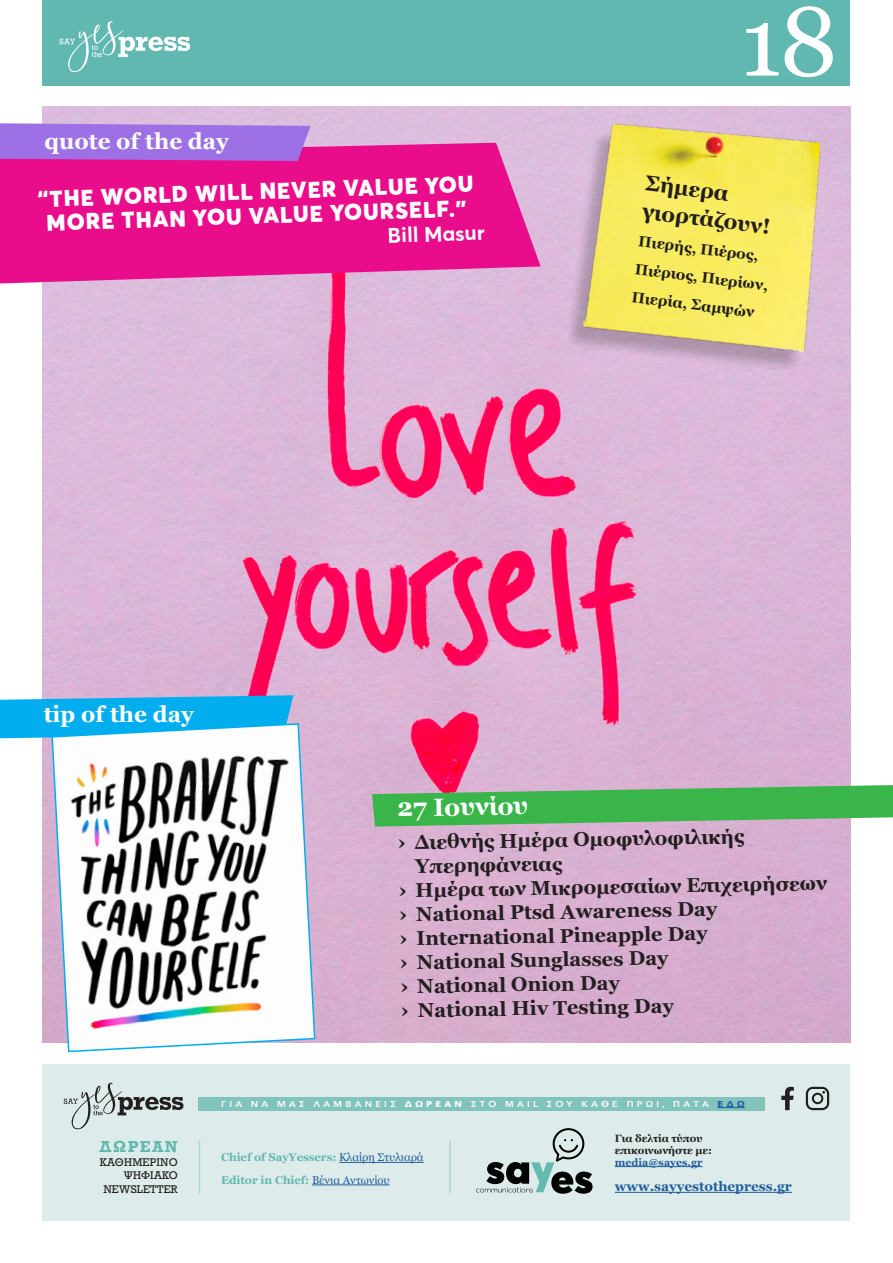
<style>
.page{position:relative;width:893px;height:1263px;background:#fff}
.page>*{position:absolute;margin:0;border:0;box-sizing:border-box;transform-origin:0 0}
.t1{font:97.5px "Georgia";color:#fff}
.t2{font:700 25.05px "Georgia";color:#fff}
.t3{font:900 22.5px/24px "Averta";color:#fff;text-align:center}
.t4{font:700 22.5px "Georgia";color:#fff}
.t5{font:700 21.6px/28px "Georgia";color:#231f20}
.t6{font:700 21px "Averta";color:#fff}
.t7{font:700 19.95px "Georgia";color:#231f20}
.t8{font:700 15px/28px "Georgia";color:#231f20}
.t9{font:700 15px "Rockwell";letter-spacing:.095em;color:#61b8b0}
.t10{font:700 13.5px "Georgia";color:#215e9e}
.t11{font:700 11.25px/22.5px "Georgia";letter-spacing:-.005em;color:#61b8b0}
.t12{font:700 10.5px/12px "Georgia";color:#231f20}
.t13{font:10.5px/13.5px "Rockwell";color:#231f20;text-align:right}
.t14{font:700 10.5px "Georgia";color:#215e9e}
.t15{font:600 8.55px "Avenir Next";letter-spacing:.34em;color:#fff;scale:1.11 1}
.s1{font-weight:700}
.s2{font-weight:700;color:#215e9e}
.s3{font-weight:400;color:#215e9e}
</style>
<div class="page">
<div style="left:43px;top:0;width:807px;height:85px;background:#61b8b0"></div>
<svg style="left:60px;top:21px;width:130px;height:51px"></svg>
<img style="left:43px;top:106px;width:807px;height:937px">
<svg style="left:0;top:143px;width:541px;height:140px;background:#e71e93"></svg>
<svg style="left:0;top:123px;width:310px;height:38px;background:#a36fe2"></svg>
<svg style="left:0;top:695px;width:293px;height:43px;background:#15afed"></svg>
<div style="left:43px;top:1064px;width:807px;height:156px;background:#ddecea"></div>
<svg style="left:64px;top:1083px;width:120px;height:46px"></svg>
<svg style="left:781px;top:1087px;width:13px;height:23px"></svg>
<svg style="left:806px;top:1087px;width:23px;height:23px"></svg>
<hr style="left:339px;top:1162px;width:85px;height:1px;background:#215e9e">
<hr style="left:312px;top:1184px;width:78px;height:1px;background:#215e9e">
<svg style="left:476px;top:1128px;width:116px;height:66px"></svg>
<hr style="left:615px;top:1166px;width:87px;height:1px;background:#215e9e">
<hr style="left:615px;top:1192px;width:177px;height:1px;background:#215e9e">
<hr style="left:199px;top:1141px;width:1px;height:52px;background:#b0d6d2">
<hr style="left:449px;top:1141px;width:2px;height:52px;background:#b0d6d2">
<div style="left:198px;top:1097px;width:567px;height:13px;background:#82c3bd"></div>
<svg style="left:717px;top:1107px;width:28px;height:1px"></svg>
<img style="left:566px;top:106px;width:272px;height:265px">
<svg style="left:372px;top:785px;width:521px;height:42px;background:#5eb469"></svg>
<svg style="left:51px;top:722px;width:265px;height:331px"></svg>
<p class="t4" style="left:45px;top:124px;width:186px">quote of the day</p>
<p class="t3" style="left:37px;top:187px;width:438px;rotate:-2deg">“THE WORLD WILL NEVER VALUE YOU<br>MORE THAN YOU VALUE YOURSELF.”</p>
<p class="t6" style="left:387px;top:222px;width:99px;rotate:-2deg">Bill Masur</p>
<h1 class="t1" style="left:740px;top:-29px;width:99px">18</h1>
<p class="t5" style="left:647px;top:168px;width:131px;rotate:7deg">Σήμερα γιορτάζουν!</p>
<p class="t8" style="left:640px;top:226px;width:136px;rotate:7deg">Πιερής, Πιέρος,<br>Πιέριος, Πιερίων,<br>Πιερία, Σαμψών</p>
<p class="t4" style="left:44px;top:697px;width:152px">tip of the day</p>
<p class="t2" style="left:397px;top:789px;width:132px;rotate:-1deg">27 Ιουνίου</p>
<p class="t7" style="left:398px;top:827px;width:348px;rotate:-1deg">› Διεθνής Ημέρα Ομοφυλοφιλικής</p>
<p class="t7" style="left:415px;top:851px;width:149px;rotate:-1deg">Υπερηφάνειας</p>
<p class="t7" style="left:399px;top:875px;width:430px;rotate:-1deg">› Ημέρα των Μικρομεσαίων Επιχειρήσεων</p>
<p class="t7" style="left:399px;top:899px;width:319px;rotate:-1deg">› National Ptsd Awareness Day</p>
<p class="t7" style="left:399px;top:923px;width:309px;rotate:-1deg">› International Pineapple Day</p>
<p class="t7" style="left:400px;top:947px;width:270px;rotate:-1deg">› National Sunglasses Day</p>
<p class="t7" style="left:400px;top:971px;width:221px;rotate:-1deg">› National Onion Day</p>
<p class="t7" style="left:401px;top:995px;width:274px;rotate:-1deg">› National Hiv Testing Day</p>
<p class="t9" style="left:99px;top:1137px;width:80px">ΔΩΡΕΑΝ</p>
<p class="t13" style="left:100px;top:1155px;width:79px">ΚΑΘΗΜΕΡΙΝΟ<br>ΨΗΦΙΑΚΟ<br>NEWSLETTER</p>
<p class="t15" style="left:221px;top:1097px;width:473px">ΓΙΑ ΝΑ ΜΑΣ ΛΑΜΒΑΝΕΙΣ <span class="s1">ΔΩΡΕΑΝ</span> ΣΤΟ MAIL ΣΟΥ ΚΑΘΕ ΠΡΩΙ, ΠΑΤΑ <span class="s2">ΕΔΩ</span></p>
<p class="t11" style="left:221px;top:1146px;width:204px">Chief of SayΥessers: <span class="s3">Κλαίρη Στυλιαρά<br></span>Editor in Chief: <span class="s3">Βένια Αντωνίου</span></p>
<p class="t12" style="left:615px;top:1131px;width:99px">Για δελτία τύπου επικοινωνήστε με:</p>
<p class="t14" style="left:615px;top:1154px;width:89px">media@sayes.gr</p>
<p class="t10" style="left:615px;top:1176px;width:179px">www.sayyestothepress.gr</p>
</div>
